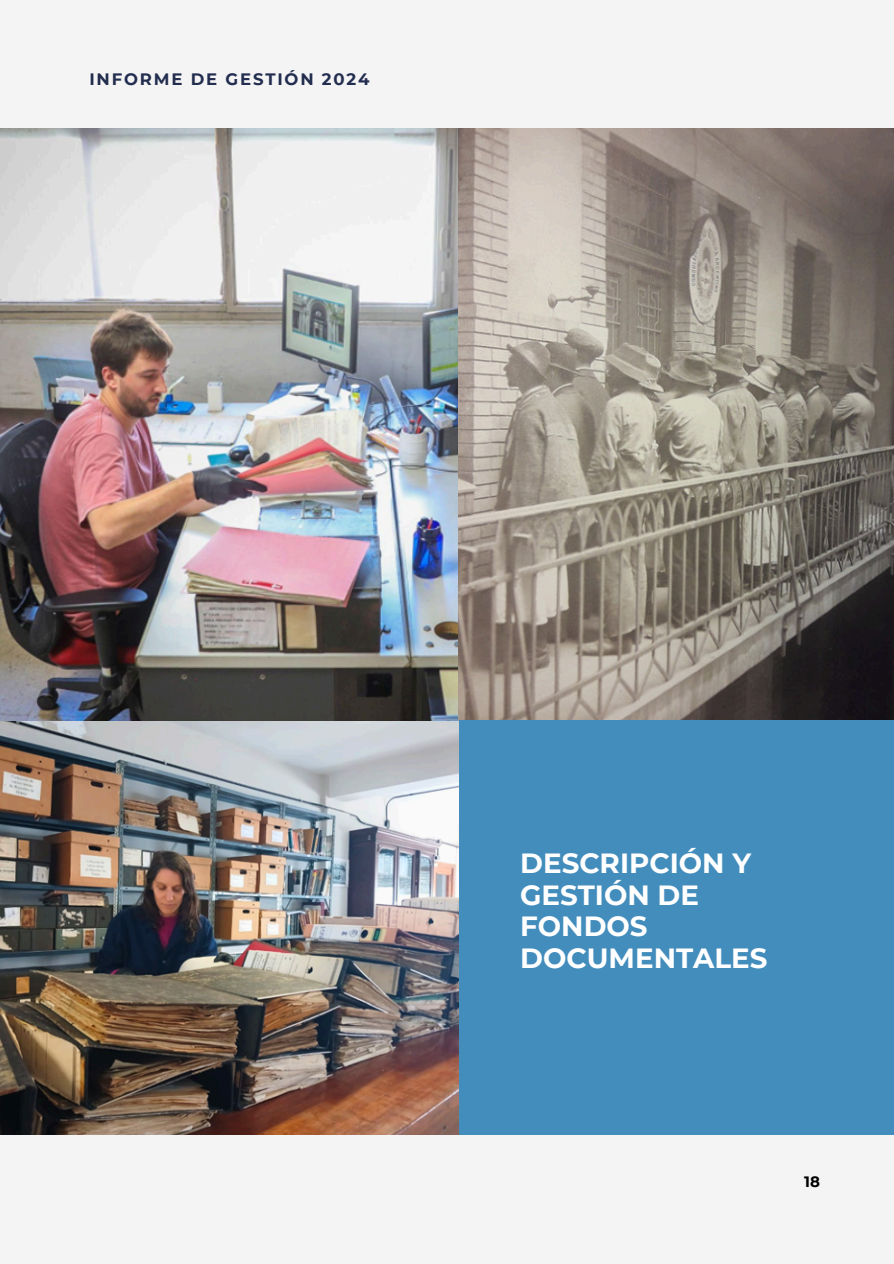
<style>
.page{position:relative;width:894px;height:1264px;background:#fff}
.page>*{position:absolute;margin:0;border:0;box-sizing:border-box;transform-origin:0 0}
.t1{font:700 27.75px/31.5px "Montserrat";color:#fff}
.t2{font:700 16.5px "Montserrat";letter-spacing:.11em;color:#222d4f}
.t3{font:700 15px "Montserrat";color:#000}
</style>
<div class="page">
<div style="left:0;top:0;width:893px;height:1263px;background:#f4f4f4"></div>
<img style="left:0;top:720px;width:458px;height:414px">
<img style="left:0;top:128px;width:458px;height:592px">
<img style="left:458px;top:128px;width:435px;height:592px">
<div style="left:458px;top:720px;width:435px;height:414px;background:#438dbd"></div>
<h2 class="t2" style="left:89px;top:69px;width:281px">INFORME DE GESTIÓN 2024</h2>
<p class="t1" style="left:520px;top:847px;width:249px">DESCRIPCIÓN Y<br>GESTIÓN DE<br>FONDOS<br>DOCUMENTALES</p>
<p class="t3" style="left:804px;top:1172px;width:17px">18</p>
</div>
